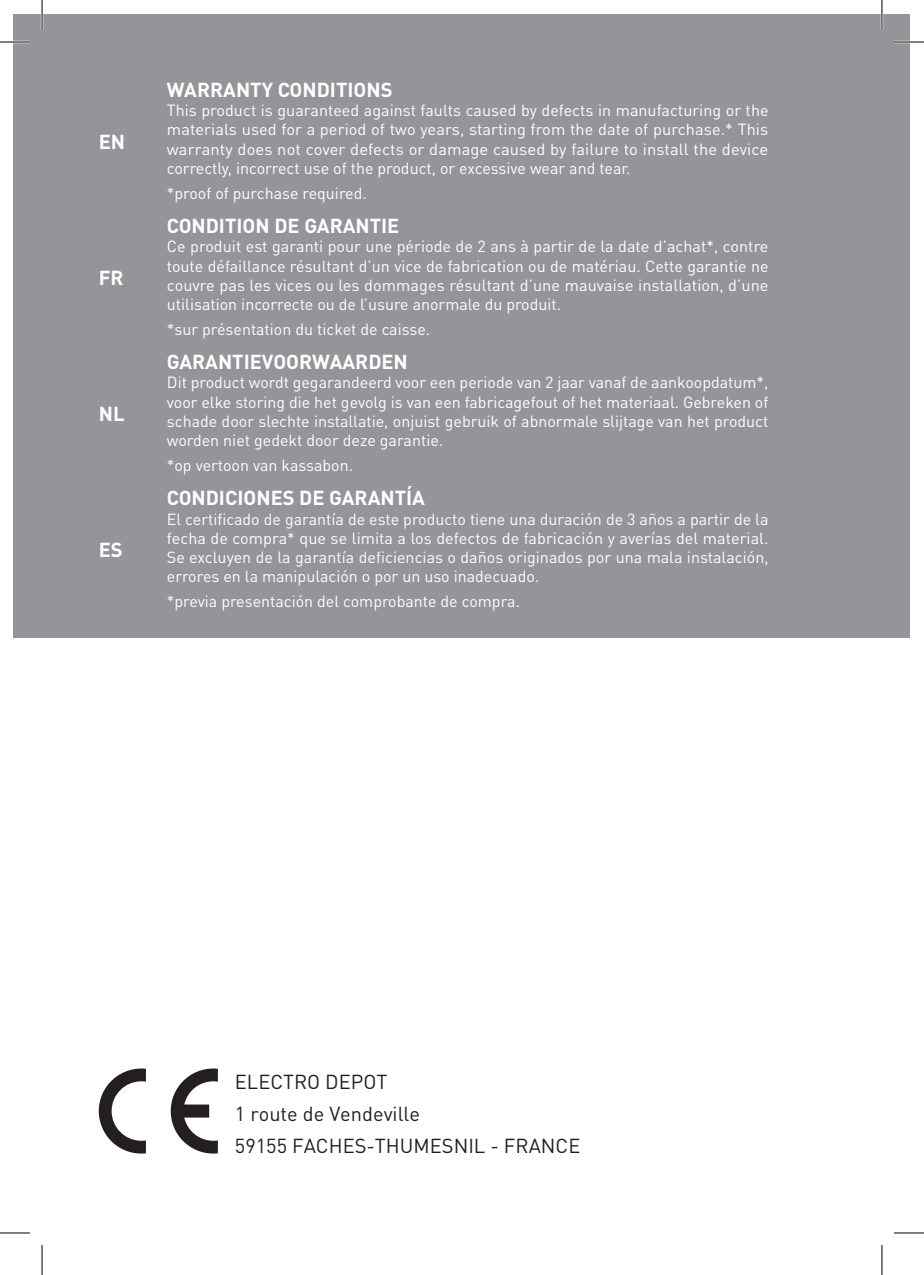
<style>
.page{position:relative;width:924px;height:1275px;background:#fff}
.page>*{position:absolute;margin:0;border:0;box-sizing:border-box;transform-origin:0 0}
.Body{font:700 20px "DIN Pro";color:#fff}
.Body-2{font:20px "DIN Pro";color:#231f20}
.Body-3{font:16px/19.2px "DIN Pro";color:#fff;text-align:justify}
.Body_SB{font:16px "DIN Pro";color:#fff}
</style>
<div class="page">
<svg style="left:99px;top:1068px;width:47px;height:85px"></svg>
<svg style="left:171px;top:1068px;width:47px;height:85px"></svg>
<div style="left:14px;top:14px;width:895px;height:623px;background:#939598"></div>
<hr style="left:0;top:41px;width:30px;height:2px;background:#fff">
<hr style="left:893px;top:41px;width:30px;height:2px;background:#fff">
<hr style="left:41px;top:0;width:2px;height:30px;background:#fff">
<hr style="left:880px;top:0;width:2px;height:30px;background:#fff">
<hr style="left:0;top:42px;width:30px;height:1px;background:#000">
<hr style="left:893px;top:42px;width:30px;height:1px;background:#000">
<hr style="left:0;top:1232px;width:30px;height:1px;background:#000">
<hr style="left:893px;top:1232px;width:30px;height:1px;background:#000">
<hr style="left:42px;top:0;width:1px;height:30px;background:#000">
<hr style="left:42px;top:1245px;width:1px;height:30px;background:#000">
<hr style="left:881px;top:0;width:1px;height:30px;background:#000">
<hr style="left:881px;top:1245px;width:1px;height:30px;background:#000">
<p class="Body" style="left:99px;top:128px;width:28px">EN</p>
<p class="Body" style="left:99px;top:264px;width:26px">FR</p>
<p class="Body" style="left:99px;top:400px;width:27px">NL</p>
<p class="Body" style="left:99px;top:536px;width:25px">ES</p>
<p class="Body" style="left:167px;top:76px;width:227px">WARRANTY CONDITIONS</p>
<p class="Body-3" style="left:167px;top:100px;width:603px">This product is guaranteed against faults caused by defects in manufacturing or the materials used for a period of two years, starting from the date of purchase.* This warranty does not cover defects or damage caused by failure to install the device correctly, incorrect use of the product, or excessive wear and tear.</p>
<p class="Body_SB" style="left:167px;top:182px;width:201px">*proof of purchase required.</p>
<p class="Body" style="left:167px;top:212px;width:234px">CONDITION DE GARANTIE</p>
<p class="Body-3" style="left:167px;top:236px;width:603px">Ce produit est garanti pour une période de 2 ans à partir de la date d’achat*, contre toute défaillance résultant d’un vice de fabrication ou de matériau. Cette garantie ne couvre pas les vices ou les dommages résultant d’une mauvaise installation, d’une utilisation incorrecte ou de l’usure anormale du produit.</p>
<p class="Body_SB" style="left:167px;top:318px;width:265px">*sur présentation du ticket de caisse.</p>
<p class="Body" style="left:167px;top:348px;width:242px">GARANTIEVOORWAARDEN</p>
<p class="Body-3" style="left:167px;top:372px;width:602px">Dit product wordt gegarandeerd voor een periode van 2 jaar vanaf de aankoopdatum*, voor elke storing die het gevolg is van een fabricagefout of het materiaal. Gebreken of schade door slechte installatie, onjuist gebruik of abnormale slijtage van het product worden niet gedekt door deze garantie.</p>
<p class="Body_SB" style="left:167px;top:454px;width:188px">*op vertoon van kassabon.</p>
<p class="Body" style="left:167px;top:484px;width:259px">CONDICIONES DE GARANTÍA</p>
<p class="Body-3" style="left:167px;top:508px;width:603px">El certificado de garantía de este producto tiene una duración de 3 años a partir de la fecha de compra* que se limita a los defectos de fabricación y averías del material.<br>Se excluyen de la garantía deficiencias o daños originados por una mala instalación, errores en la manipulación o por un uso inadecuado.</p>
<p class="Body_SB" style="left:167px;top:590px;width:354px">*previa presentación del comprobante de compra.</p>
<p class="Body-2" style="left:235px;top:1067px;width:154px">ELECTRO DEPOT</p>
<p class="Body-2" style="left:235px;top:1099px;width:187px">1 route de Vendeville</p>
<p class="Body-2" style="left:235px;top:1131px;width:347px">59155 FACHES-THUMESNIL - FRANCE</p>
</div>
